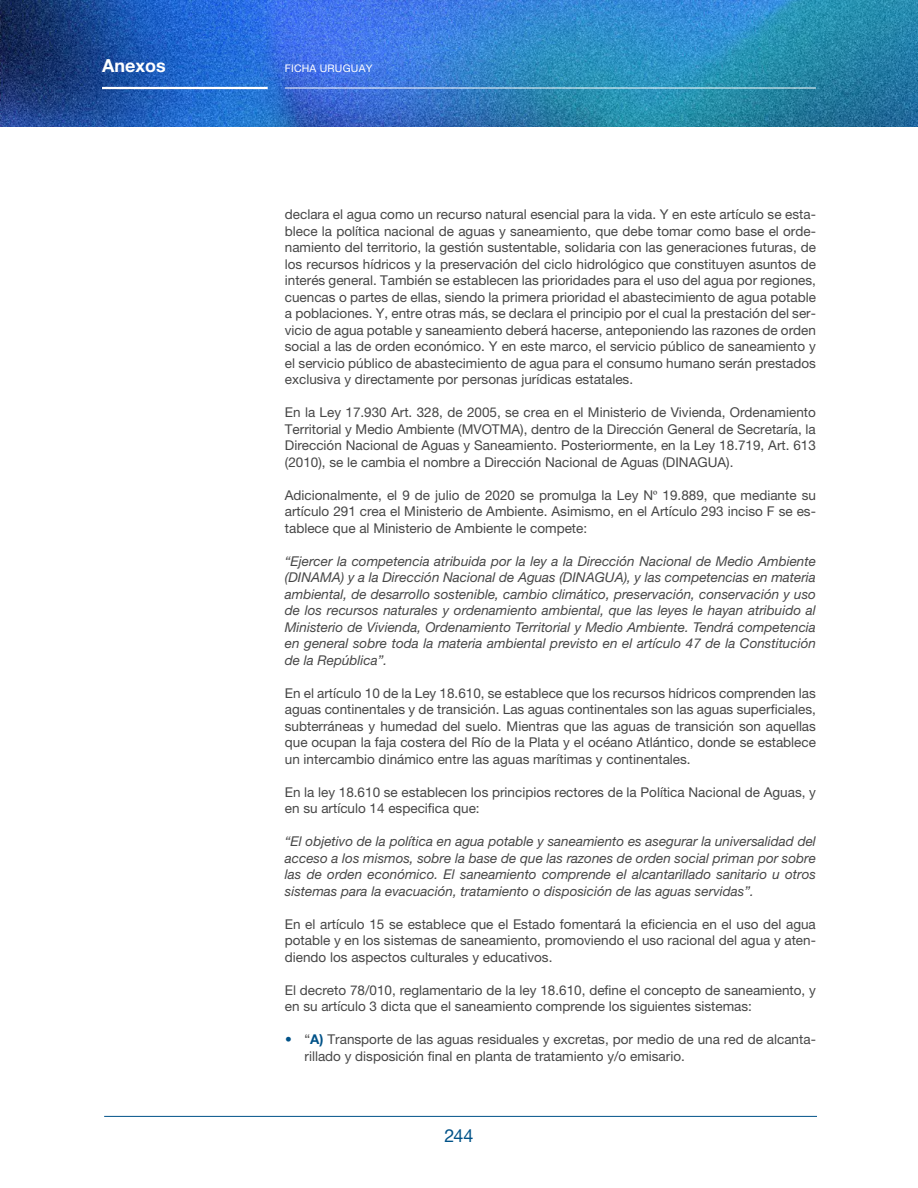
<style>
.page{position:relative;width:918px;height:1188px;background:#fff}
.page>*{position:absolute;margin:0;border:0;box-sizing:border-box;transform-origin:0 0}
.t1{font:700 18px "Helvetica Neue LT Pro";color:#fff}
.t2{font:18px "Helvetica Neue LT Pro";color:#005288}
.punteo{font:13.5px/16.5px "Helvetica Neue LT Pro";color:#464646;text-align:justify}
.t3{font:italic 13.5px/16.5px "Helvetica Neue LT Std";color:#464646;text-align:justify}
.t4{font:10.5px "Helvetica Neue LT Pro";letter-spacing:.02em;color:#fff}
.s1{font-family:"Times New Roman"}
.s2{font-weight:700;color:#005288}
</style>
<div class="page">
<img style="left:0;top:0;width:918px;height:126px">
<hr style="left:285px;top:88px;width:531px;height:1px;background:#fff">
<hr style="left:102px;top:87px;width:166px;height:2px;background:#fff">
<hr style="left:104px;top:1116px;width:713px;height:1px;background:#005288">
<h1 class="t1" style="left:102px;top:55px;width:65px">Anexos</h1>
<p class="t4" style="left:285px;top:62px;width:89px">FICHA URUGUAY</p>
<p class="punteo" style="left:285px;top:206px;width:533px">declara el agua como un recurso natural esencial para la vida. Y en este artículo se esta&shy;blece la política nacional de aguas y saneamiento, que debe tomar como base el orde&shy;namiento del territorio, la gestión sustentable, solidaria con las generaciones futuras, de los recursos hídricos y la preservación del ciclo hidrológico que constituyen asuntos de interés general. También se establecen las prioridades para el uso del agua por regiones, cuencas o partes de ellas, siendo la primera prioridad el abastecimiento de agua potable a poblaciones. Y, entre otras más, se declara el principio por el cual la prestación del ser&shy;vicio de agua potable y saneamiento deberá hacerse, anteponiendo las razones de orden social a las de orden económico. Y en este marco, el servicio público de saneamiento y el servicio público de abastecimiento de agua para el consumo humano serán prestados exclusiva y directamente por personas jurídicas estatales.</p>
<p class="punteo" style="left:285px;top:404px;width:533px">En la Ley 17.930 Art. 328, de 2005, se crea en el Ministerio de Vivienda, Ordenamiento Territorial y Medio Ambiente (MVOTMA), dentro de la Dirección General de Secretaría, la Dirección Nacional de Aguas y Saneamiento. Posteriormente, en la Ley 18.719, Art. 613 (2010), se le cambia el nombre a Dirección Nacional de Aguas (DINAGUA).</p>
<p class="punteo" style="left:285px;top:486px;width:533px">Adicionalmente, el 9 de julio de 2020 se promulga la Ley N<span class="s1">º</span> 19.889, que mediante su artículo 291 crea el Ministerio de Ambiente. Asimismo, en el Artículo 293 inciso F se es&shy;tablece que al Ministerio de Ambiente le compete:</p>
<p class="t3" style="left:285px;top:552px;width:533px">“Ejercer la competencia atribuida por la ley a la Dirección Nacional de Medio Ambiente (DINAMA) y a la Dirección Nacional de Aguas (DINAGUA), y las competencias en materia ambiental, de desarrollo sostenible, cambio climático, preservación, conservación y uso de los recursos naturales y ordenamiento ambiental, que las leyes le hayan atribuido al Ministerio de Vivienda, Ordenamiento Territorial y Medio Ambiente. Tendrá competencia en general sobre toda la materia ambiental previsto en el artículo 47 de la Constitución de la República”.</p>
<p class="punteo" style="left:285px;top:684px;width:533px">En el artículo 10 de la Ley 18.610, se establece que los recursos hídricos comprenden las aguas continentales y de transición. Las aguas continentales son las aguas superficiales, subterráneas y humedad del suelo. Mientras que las aguas de transición son aquellas que ocupan la faja costera del Río de la Plata y el océano Atlántico, donde se establece un intercambio dinámico entre las aguas marítimas y continentales.</p>
<p class="punteo" style="left:285px;top:783px;width:533px">En la ley 18.610 se establecen los principios rectores de la Política Nacional de Aguas, y en su artículo 14 especifica que:</p>
<p class="t3" style="left:285px;top:833px;width:533px">“El objetivo de la política en agua potable y saneamiento es asegurar la universalidad del acceso a los mismos, sobre la base de que las razones de orden social priman por sobre las de orden económico. El saneamiento comprende el alcantarillado sanitario u otros sistemas para la evacuación, tratamiento o disposición de las aguas servidas”.</p>
<p class="punteo" style="left:285px;top:915px;width:533px">En el artículo 15 se establece que el Estado fomentará la eficiencia en el uso del agua potable y en los sistemas de saneamiento, promoviendo el uso racional del agua y aten&shy;diendo los aspectos culturales y educativos.</p>
<p class="punteo" style="left:285px;top:981px;width:533px">El decreto 78/010, reglamentario de la ley 18.610, define el concepto de saneamiento, y en su artículo 3 dicta que el saneamiento comprende los siguientes sistemas:</p>
<p class="punteo" style="left:305px;top:1031px;width:513px;text-indent:-20px"><span class="s2">•</span> “<span class="s2">A)</span> Transporte de las aguas residuales y excretas, por medio de una red de alcanta&shy;rillado y disposición final en planta de tratamiento y/o emisario.</p>
<h1 class="t2" style="left:444px;top:1125px;width:31px">244</h1>
</div>
